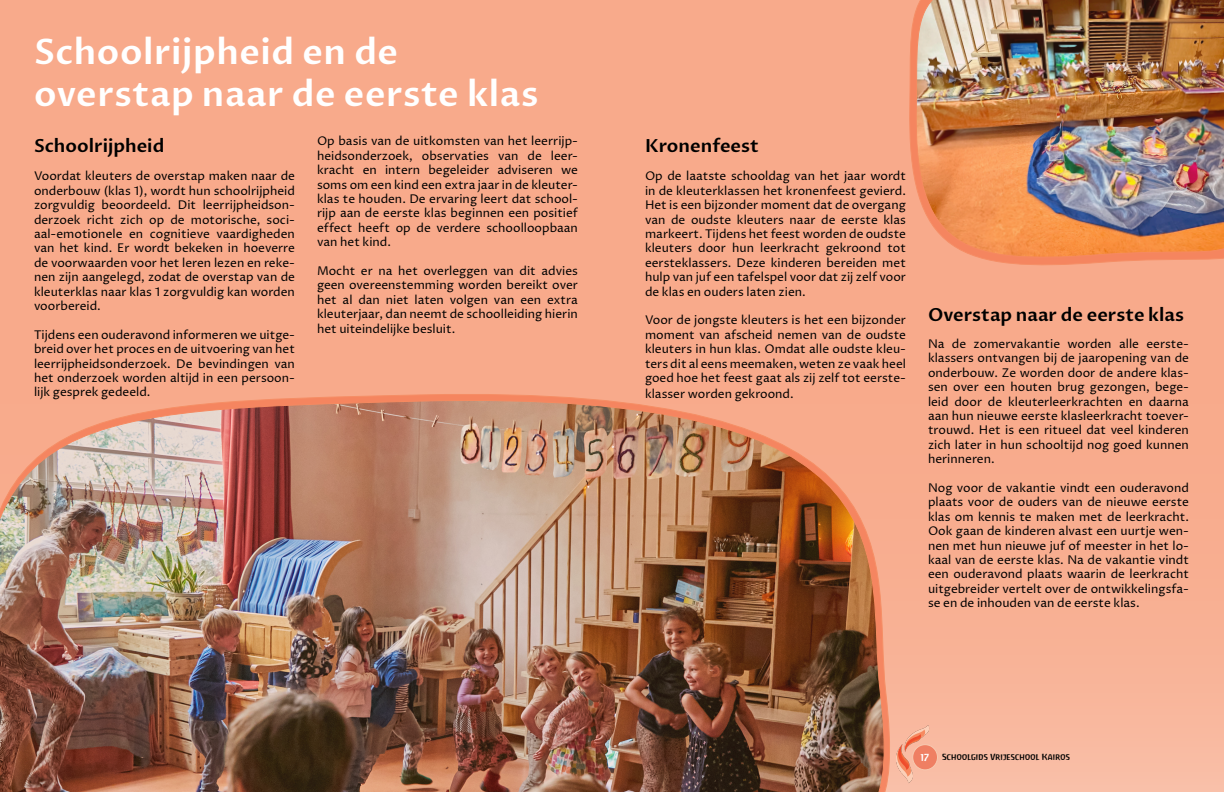
<style>
.page{position:relative;width:1224px;height:792px;background:#f8aa8b}
.page>*{position:absolute;margin:0;border:0;box-sizing:border-box;transform-origin:0 0}
.t1{font:600 35px "Proza Libre";letter-spacing:.015em;color:#fff}
.t2{font:600 18px "Proza Libre";color:#000}
.t3{font:12px/14.4px "Proza Libre";color:#000;text-align:justify}
.t4{font:10px "Antropos Freefont";color:#fff}
.t5{font:8px "Antropos Freefont";color:#000}
</style>
<div class="page">
<img style="left:896px;top:726px;width:34px;height:58px">
<div style="left:913px;top:745px;width:25px;height:25px;background:#ef7f63;border-radius:50%"></div>
<div style="left:912px;top:744px;width:26px;height:26px;border:1px solid #f7cab1;border-radius:50%"></div>
<svg style="left:909px;top:22px;width:218px;height:244px"></svg>
<svg style="left:274px;top:394px;width:619px;height:398px"></svg>
<img style="left:0;top:399px;width:886px;height:393px">
<img style="left:913px;top:0;width:311px;height:261px">
<p class="t1" style="left:34px;top:30px;width:366px">Schoolrijpheid en de</p>
<p class="t1" style="left:34px;top:72px;width:506px">overstap naar de eerste klas</p>
<p class="t2" style="left:34px;top:134px;width:132px">Schoolrijpheid</p>
<p class="t3" style="left:34px;top:169px;width:263px">Voordat kleuters de overstap maken naar de onderbouw (klas 1), wordt hun schoolrijpheid zorgvuldig beoordeeld. Dit leerrijpheidson&shy;derzoek richt zich op de motorische, soci&shy;aal-emotionele en cognitieve vaardigheden van het kind. Er wordt bekeken in hoeverre de voorwaarden voor het leren lezen en reke&shy;nen zijn aangelegd, zodat de overstap van de kleuterklas naar klas 1 zorgvuldig kan worden voorbereid.</p>
<p class="t3" style="left:34px;top:327px;width:263px">Tijdens een ouderavond informeren we uitge&shy;breid over het proces en de uitvoering van het leerrijpheidsonderzoek. De bevindingen van het onderzoek worden altijd in een persoon&shy;lijk gesprek gedeeld.</p>
<p class="t3" style="left:317px;top:134px;width:263px">Op basis van de uitkomsten van het leerrijp&shy;heidsonderzoek, observaties van de leer&shy;kracht en intern begeleider adviseren we soms om een kind een extra jaar in de kleuter&shy;klas te houden. De ervaring leert dat school&shy;rijp aan de eerste klas beginnen een positief effect heeft op de verdere schoolloopbaan van het kind.</p>
<p class="t3" style="left:317px;top:264px;width:263px">Mocht er na het overleggen van dit advies geen overeenstemming worden bereikt over het al dan niet laten volgen van een extra kleuterjaar, dan neemt de schoolleiding hierin het uiteindelijke besluit.</p>
<p class="t2" style="left:645px;top:134px;width:115px">Kronenfeest</p>
<p class="t3" style="left:645px;top:169px;width:263px">Op de laatste schooldag van het jaar wordt in de kleuterklassen het kronenfeest gevierd.<br>Het is een bijzonder moment dat de overgang van de oudste kleuters naar de eerste klas markeert. Tijdens het feest worden de oudste kleuters door hun leerkracht gekroond tot eersteklassers. Deze kinderen bereiden met hulp van juf een tafelspel voor dat zij zelf voor de klas en ouders laten zien.</p>
<p class="t3" style="left:645px;top:313px;width:263px">Voor de jongste kleuters is het een bijzonder moment van afscheid nemen van de oudste kleuters in hun klas. Omdat alle oudste kleu&shy;ters dit al eens meemaken, weten ze vaak heel goed hoe het feest gaat als zij zelf tot eerste-</p>
<p class="t3" style="left:645px;top:387px;width:150px">klasser worden gekroond.</p>
<p class="t2" style="left:928px;top:303px;width:258px">Overstap naar de eerste klas</p>
<p class="t3" style="left:928px;top:337px;width:263px">Na de zomervakantie worden alle eerste&shy;klassers ontvangen bij de jaaropening van de onderbouw. Ze worden door de andere klas&shy;sen over een houten brug gezongen, bege&shy;leid door de kleuterleerkrachten en daarna aan hun nieuwe eerste klasleerkracht toever&shy;trouwd. Het is een ritueel dat veel kinderen zich later in hun schooltijd nog goed kunnen herinneren.</p>
<p class="t3" style="left:928px;top:481px;width:263px">Nog voor de vakantie vindt een ouderavond plaats voor de ouders van de nieuwe eerste klas om kennis te maken met de leerkracht.<br>Ook gaan de kinderen alvast een uurtje wen&shy;nen met hun nieuwe juf of meester in het lo&shy;kaal van de eerste klas. Na de vakantie vindt een ouderavond plaats waarin de leerkracht uitgebreider vertelt over de ontwikkelingsfa&shy;se en de inhouden van de eerste klas.</p>
<p class="t4" style="left:921px;top:751px;width:10px">17</p>
<p class="t5" style="left:942px;top:752px;width:130px">Schoolgids Vrijeschool Kairos</p>
</div>
